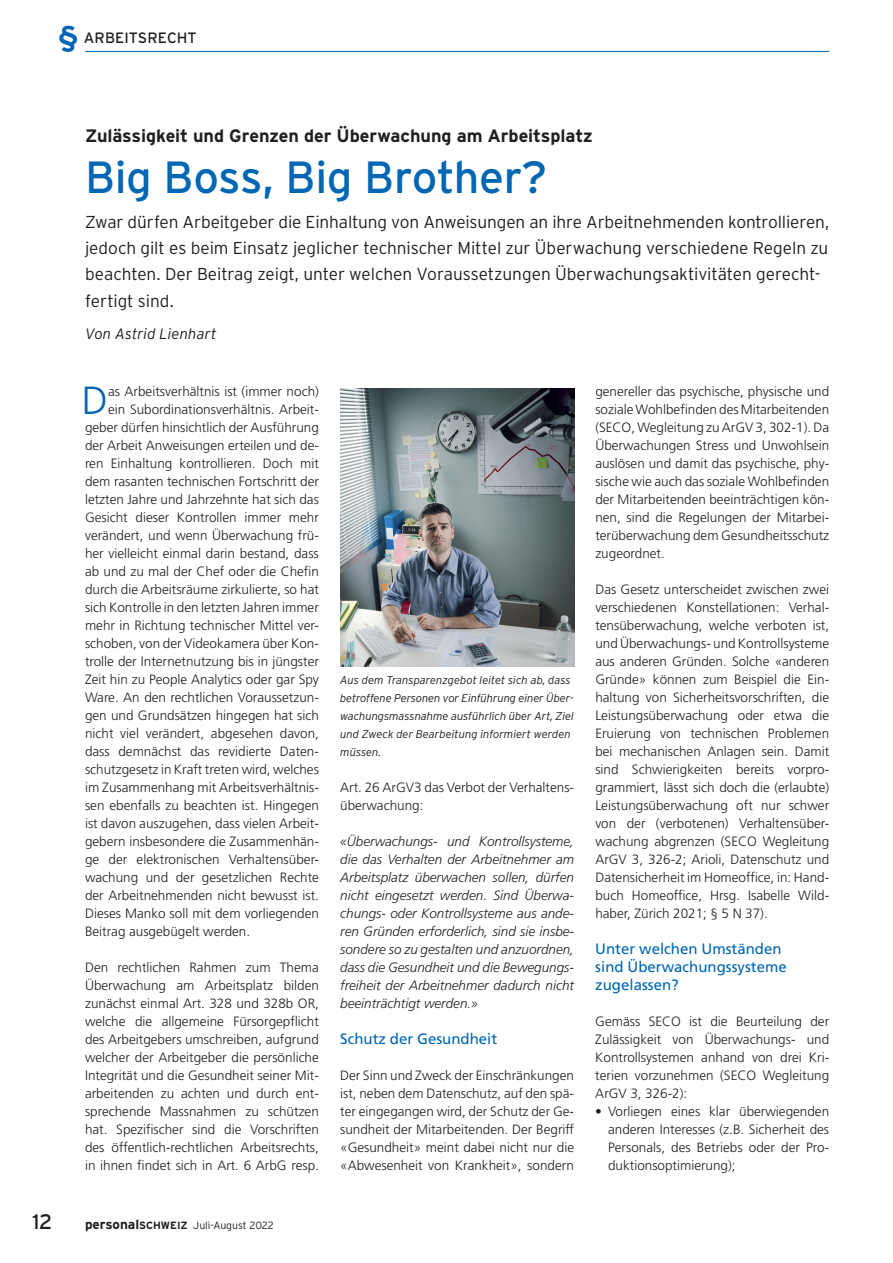
<style>
.page{position:relative;width:893px;height:1263px;background:#fff}
.page>*{position:absolute;margin:0;border:0;box-sizing:border-box;transform-origin:0 0}
.t1{font:45px "Interstate";letter-spacing:-.01em;color:#0166b3}
.t2{font:300 39.3px "Frutiger LT Pro";color:#0166b3}
.t3{font:700 30px "Interstate";color:#0166b3}
.t4{font:21px "Interstate";color:#231f20}
.t5{font:700 18px "Interstate";letter-spacing:-.005em;color:#231f20}
.t6{font:300 17.25px/26.2px "Interstate";letter-spacing:-.005em;color:#231f20}
.t7{font:15px/18px "Frutiger LT Pro";color:#0166b3}
.t8{font:italic 300 15px "Interstate";color:#231f20}
.t9{font:15px "Interstate";color:#231f20}
.t10{font:300 13.5px/18px "Frutiger LT Pro";color:#231f20;text-align:justify}
.t11{font:italic 300 13.5px/18px "Frutiger LT Pro";color:#231f20;text-align:justify}
.t12{font:italic 300 11.25px/18px "Interstate";letter-spacing:-.01em;color:#231f20}
.t13{font:300 10.5px "Interstate";color:#231f20}
.s1{font-weight:700;font-size:13.5px}
.s2{font-weight:700}
</style>
<div class="page">
<hr style="left:85px;top:51px;width:744px;height:1px;background:#0166b3">
<img style="left:340px;top:388px;width:234px;height:278px">
<h3 class="t3" style="left:58px;top:19px;width:22px">§</h3>
<p class="t9" style="left:84px;top:28px;width:114px">ARBEITSRECHT</p>
<h3 class="t4" style="left:32px;top:1209px;width:22px">12</h3>
<h3 class="t5" style="left:85px;top:125px;width:509px">Zulässigkeit und Grenzen der Überwachung am Arbeitsplatz</h3>
<h1 class="t1" style="left:85px;top:150px;width:464px">Big Boss, Big Brother?</h1>
<p class="t6" style="left:85px;top:208px;width:746px">Zwar dürfen Arbeitgeber die Einhaltung von Anweisungen an ihre Arbeitnehmenden kontrollieren, jedoch gilt es beim Einsatz jeglicher technischer Mittel zur Überwachung verschiedene Regeln zu beachten. Der Beitrag zeigt, unter welchen Voraussetzungen Überwachungsaktivitäten gerecht&shy;fertigt sind.</p>
<p class="t8" style="left:85px;top:325px;width:133px">Von Astrid Lienhart</p>
<h2 class="t2" style="left:82px;top:377px;width:28px">D</h2>
<p class="t10" style="left:108px;top:382px;width:212px">as Arbeitsverhältnis ist (immer noch)</p>
<p class="t10" style="left:108px;top:400px;width:212px">ein Subordinationsverhältnis. Arbeit-</p>
<p class="t10" style="left:85px;top:418px;width:235px">geber dürfen hinsichtlich der Ausführung</p>
<p class="t10" style="left:85px;top:436px;width:235px">der Arbeit Anweisungen erteilen und de-</p>
<p class="t10" style="left:85px;top:454px;width:235px">ren Einhaltung kontrollieren. Doch mit</p>
<p class="t10" style="left:85px;top:472px;width:235px">dem rasanten technischen Fortschritt der</p>
<p class="t10" style="left:85px;top:490px;width:235px">letzten Jahre und Jahrzehnte hat sich das</p>
<p class="t10" style="left:85px;top:508px;width:235px">Gesicht dieser Kontrollen immer mehr</p>
<p class="t10" style="left:85px;top:526px;width:235px">verändert, und wenn Überwachung frü-</p>
<p class="t10" style="left:85px;top:544px;width:235px">her vielleicht einmal darin bestand, dass</p>
<p class="t10" style="left:85px;top:562px;width:235px">ab und zu mal der Chef oder die Chefin</p>
<p class="t10" style="left:85px;top:580px;width:235px">durch die Arbeitsräume zirkulierte, so hat</p>
<p class="t10" style="left:85px;top:598px;width:235px">sich Kontrolle in den letzten Jahren immer</p>
<p class="t10" style="left:85px;top:616px;width:235px">mehr in Richtung technischer Mittel ver-</p>
<p class="t10" style="left:85px;top:634px;width:235px">schoben, von der Videokamera über Kon-</p>
<p class="t10" style="left:85px;top:652px;width:235px">trolle der Internetnutzung bis in jüngster</p>
<p class="t10" style="left:85px;top:670px;width:235px">Zeit hin zu People Analytics oder gar Spy</p>
<p class="t10" style="left:85px;top:688px;width:235px">Ware. An den rechtlichen Voraussetzun-</p>
<p class="t10" style="left:85px;top:706px;width:235px">gen und Grundsätzen hingegen hat sich</p>
<p class="t10" style="left:85px;top:724px;width:235px">nicht viel verändert, abgesehen davon,</p>
<p class="t10" style="left:85px;top:742px;width:235px">dass demnächst das revidierte Daten-</p>
<p class="t10" style="left:85px;top:760px;width:235px">schutzgesetz in Kraft treten wird, welches</p>
<p class="t10" style="left:85px;top:778px;width:235px">im Zusammenhang mit Arbeitsverhältnis-</p>
<p class="t10" style="left:85px;top:796px;width:235px">sen ebenfalls zu beachten ist. Hingegen</p>
<p class="t10" style="left:85px;top:814px;width:235px">ist davon auszugehen, dass vielen Arbeit-</p>
<p class="t10" style="left:85px;top:832px;width:235px">gebern insbesondere die Zusammenhän-</p>
<p class="t10" style="left:85px;top:850px;width:235px">ge der elektronischen Verhaltensüber-</p>
<p class="t10" style="left:85px;top:868px;width:235px">wachung und der gesetzlichen Rechte</p>
<p class="t10" style="left:85px;top:886px;width:235px">der Arbeitnehmenden nicht bewusst ist.</p>
<p class="t10" style="left:85px;top:904px;width:235px">Dieses Manko soll mit dem vorliegenden</p>
<p class="t10" style="left:85px;top:922px;width:167px">Beitrag ausgebügelt werden.</p>
<p class="t10" style="left:85px;top:958px;width:235px">Den rechtlichen Rahmen zum Thema Überwachung am Arbeitsplatz bilden zunächst einmal Art. 328 und 328b OR, welche die allgemeine Fürsorgepflicht des Arbeitgebers umschreiben, aufgrund welcher der Arbeitgeber die persönliche Integrität und die Gesundheit seiner Mit&shy;arbeitenden zu achten und durch ent&shy;sprechende Massnahmen zu schützen hat. Spezifischer sind die Vorschriften des öffentlich-rechtlichen Arbeitsrechts, in ihnen findet sich in Art. 6 ArbG resp.</p>
<p class="t13" style="left:85px;top:1218px;width:190px"><span class="s1">personal</span><span class="s2">SCHWEIZ</span> Juli-August 2022</p>
<p class="t12" style="left:340px;top:671px;width:235px">Aus dem Transparenzgebot leitet sich ab, dass betroffene Personen vor Einführung einer Über&shy;wachungsmassnahme ausführlich über Art, Ziel und Zweck der Bearbeitung informiert werden müssen.</p>
<p class="t10" style="left:340px;top:778px;width:235px">Art. 26 ArGV3 das Verbot der Verhaltens&shy;überwachung:</p>
<p class="t11" style="left:340px;top:832px;width:235px">«Überwachungs- und Kontrollsysteme, die das Verhalten der Arbeitnehmer am Arbeitsplatz überwachen sollen, dürfen nicht eingesetzt werden. Sind Überwa&shy;chungs- oder Kontrollsysteme aus ande&shy;ren Gründen erforderlich, sind sie insbe&shy;sondere so zu gestalten und anzuordnen, dass die Gesundheit und die Bewegungs&shy;freiheit der Arbeitnehmer dadurch nicht beeinträchtigt werden.»</p>
<p class="t7" style="left:340px;top:1030px;width:159px">Schutz der Gesundheit</p>
<p class="t10" style="left:340px;top:1066px;width:235px">Der Sinn und Zweck der Einschränkungen ist, neben dem Datenschutz, auf den spä&shy;ter eingegangen wird, der Schutz der Ge&shy;sundheit der Mitarbeitenden. Der Begriff «Gesundheit» meint dabei nicht nur die «Abwesenheit von Krankheit», sondern</p>
<p class="t10" style="left:595px;top:382px;width:235px">genereller das psychische, physische und soziale Wohlbefinden des Mitarbeitenden (SECO, Wegleitung zu ArGV 3, 302-1). Da Überwachungen Stress und Unwohlsein auslösen und damit das psychische, phy&shy;sische wie auch das soziale Wohlbefinden der Mitarbeitenden beeinträchtigen kön&shy;nen, sind die Regelungen der Mitarbei&shy;terüberwachung dem Gesundheitsschutz zugeordnet.</p>
<p class="t10" style="left:595px;top:580px;width:235px">Das Gesetz unterscheidet zwischen zwei verschiedenen Konstellationen: Verhal&shy;tensüberwachung, welche verboten ist, und Überwachungs- und Kontrollsysteme aus anderen Gründen. Solche «anderen Gründe» können zum Beispiel die Ein&shy;haltung von Sicherheitsvorschriften, die Leistungsüberwachung oder etwa die Eruierung von technischen Problemen bei mechanischen Anlagen sein. Damit sind Schwierigkeiten bereits vorpro&shy;grammiert, lässt sich doch die (erlaubte)<br>Leistungsüberwachung oft nur schwer von der (verbotenen) Verhaltensüber&shy;wachung abgrenzen (SECO Wegleitung ArGV 3, 326-2; Arioli, Datenschutz und Datensicherheit im Homeoffice, in: Hand&shy;buch Homeoffice, Hrsg. Isabelle Wild&shy;haber, Zürich 2021; § 5 N 37).</p>
<p class="t7" style="left:595px;top:940px;width:193px">Unter welchen Umständen sind Überwachungssysteme zugelassen?</p>
<p class="t10" style="left:595px;top:1012px;width:235px">Gemäss SECO ist die Beurteilung der Zulässigkeit von Überwachungs- und Kontrollsystemen anhand von drei Kri&shy;terien vorzunehmen (SECO Wegleitung ArGV 3, 326-2):</p>
<p class="t10" style="left:608px;top:1102px;width:223px;text-indent:-13px">• Vorliegen eines klar überwiegenden anderen Interesses (z.B. Sicherheit des Personals, des Betriebs oder der Pro&shy;duktionsoptimierung);</p>
</div>
